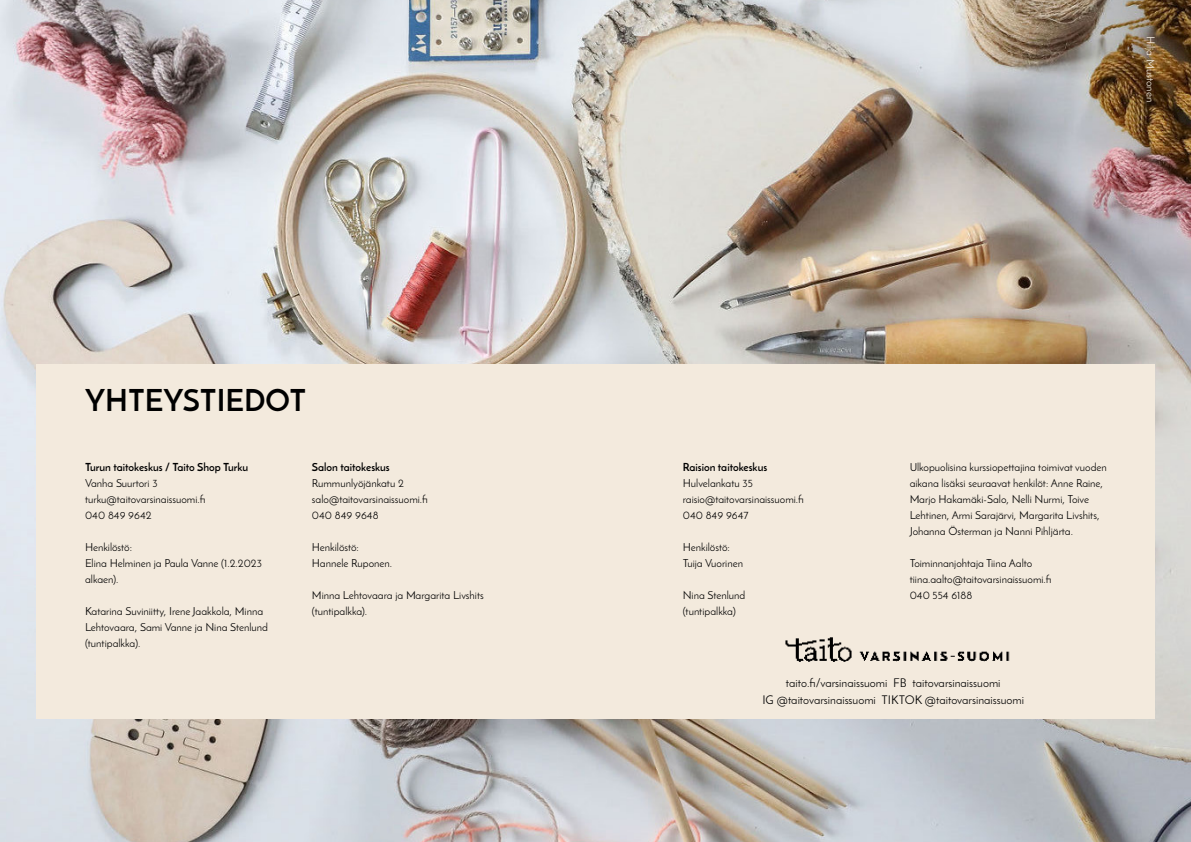
<style>
.page{position:relative;width:1191px;height:842px;background:#fff}
.page>*{position:absolute;margin:0;border:0;box-sizing:border-box;transform-origin:0 0}
.Otsikko{font:700 30px "Josefin Sans";color:#000}
.Leipäteksti{font:12px/17px "Josefin Sans";color:#000;text-align:center}
.Leipäteksti-2{font:11px/16px "Josefin Sans";color:#000}
.Leipäteksti-3{font:700 11px "Josefin Sans";color:#000}
.Leipäteksti-4{font:11px "Josefin Sans";color:#f3eadd}
</style>
<div class="page">
<img style="left:0;top:0;width:1191px;height:842px">
<div style="left:36px;top:364px;width:1119px;height:355px;background:#f3eadd"></div>
<img style="left:785px;top:637px;width:225px;height:25px">
<p class="Otsikko" style="left:85px;top:381px;width:223px">YHTEYSTIEDOT</p>
<p class="Leipäteksti-3" style="left:85px;top:460px;width:165px">Turun taitokeskus / Taito Shop Turku</p>
<p class="Leipäteksti-2" style="left:85px;top:475px;width:74px">Vanha Suurtori 3</p>
<p class="Leipäteksti-2" style="left:85px;top:491px;width:122px">turku@taitovarsinaissuomi.fi</p>
<p class="Leipäteksti-2" style="left:85px;top:507px;width:68px">040 849 9642</p>
<p class="Leipäteksti-2" style="left:85px;top:539px;width:49px">Henkilöstö:</p>
<p class="Leipäteksti-2" style="left:85px;top:555px;width:178px">Elina Helminen ja Paula Vanne (1.2.2023 alkaen).</p>
<p class="Leipäteksti-2" style="left:85px;top:603px;width:184px">Katarina Suviniitty, Irene Jaakkola, Minna<br>Lehtovaara, Sami Vanne ja Nina Stenlund (tuntipalkka).</p>
<p class="Leipäteksti-3" style="left:312px;top:460px;width:79px">Salon taitokeskus</p>
<p class="Leipäteksti-2" style="left:312px;top:475px;width:93px">Rummunlyöjänkatu 2</p>
<p class="Leipäteksti-2" style="left:312px;top:491px;width:117px">salo@taitovarsinaissuomi.fi</p>
<p class="Leipäteksti-2" style="left:312px;top:507px;width:68px">040 849 9648</p>
<p class="Leipäteksti-2" style="left:312px;top:539px;width:49px">Henkilöstö:</p>
<p class="Leipäteksti-2" style="left:312px;top:555px;width:82px">Hannele Ruponen.</p>
<p class="Leipäteksti-2" style="left:312px;top:587px;width:173px">Minna Lehtovaara ja Margarita Livshits (tuntipalkka).</p>
<p class="Leipäteksti-4" style="left:1157px;top:36px;width:67px;rotate:90deg">Hilja Mustonen</p>
<p class="Leipäteksti-3" style="left:683px;top:460px;width:86px">Raision taitokeskus</p>
<p class="Leipäteksti-2" style="left:683px;top:475px;width:72px">Hulvelankatu 35</p>
<p class="Leipäteksti-2" style="left:683px;top:491px;width:123px">raisio@taitovarsinaissuomi.fi</p>
<p class="Leipäteksti-2" style="left:683px;top:507px;width:67px">040 849 9647</p>
<p class="Leipäteksti-2" style="left:683px;top:539px;width:49px">Henkilöstö:</p>
<p class="Leipäteksti-2" style="left:683px;top:555px;width:62px">Tuija Vuorinen</p>
<p class="Leipäteksti-2" style="left:683px;top:587px;width:64px">Nina Stenlund (tuntipalkka)</p>
<p class="Leipäteksti-2" style="left:909px;top:459px;width:199px">Ulkopuolisina kurssiopettajina toimivat vuoden aikana lisäksi seuraavat henkilöt: Anne Raine, Marjo Hakamäki-Salo, Nelli Nurmi, Toive Lehtinen, Armi Sarajärvi, Margarita Livshits, Johanna Österman ja Nanni Pihljärta.</p>
<p class="Leipäteksti-2" style="left:909px;top:555px;width:124px">Toiminnanjohtaja Tiina Aalto</p>
<p class="Leipäteksti-2" style="left:909px;top:571px;width:143px">tiina.aalto@taitovarsinaissuomi.fi</p>
<p class="Leipäteksti-2" style="left:909px;top:587px;width:64px">040 554 6188</p>
<p class="Leipäteksti" style="left:762px;top:674px;width:263px">taito.fi/varsinaissuomi FB taitovarsinaissuomi<br>IG @taitovarsinaissuomi TIKTOK @taitovarsinaissuomi</p>
</div>
